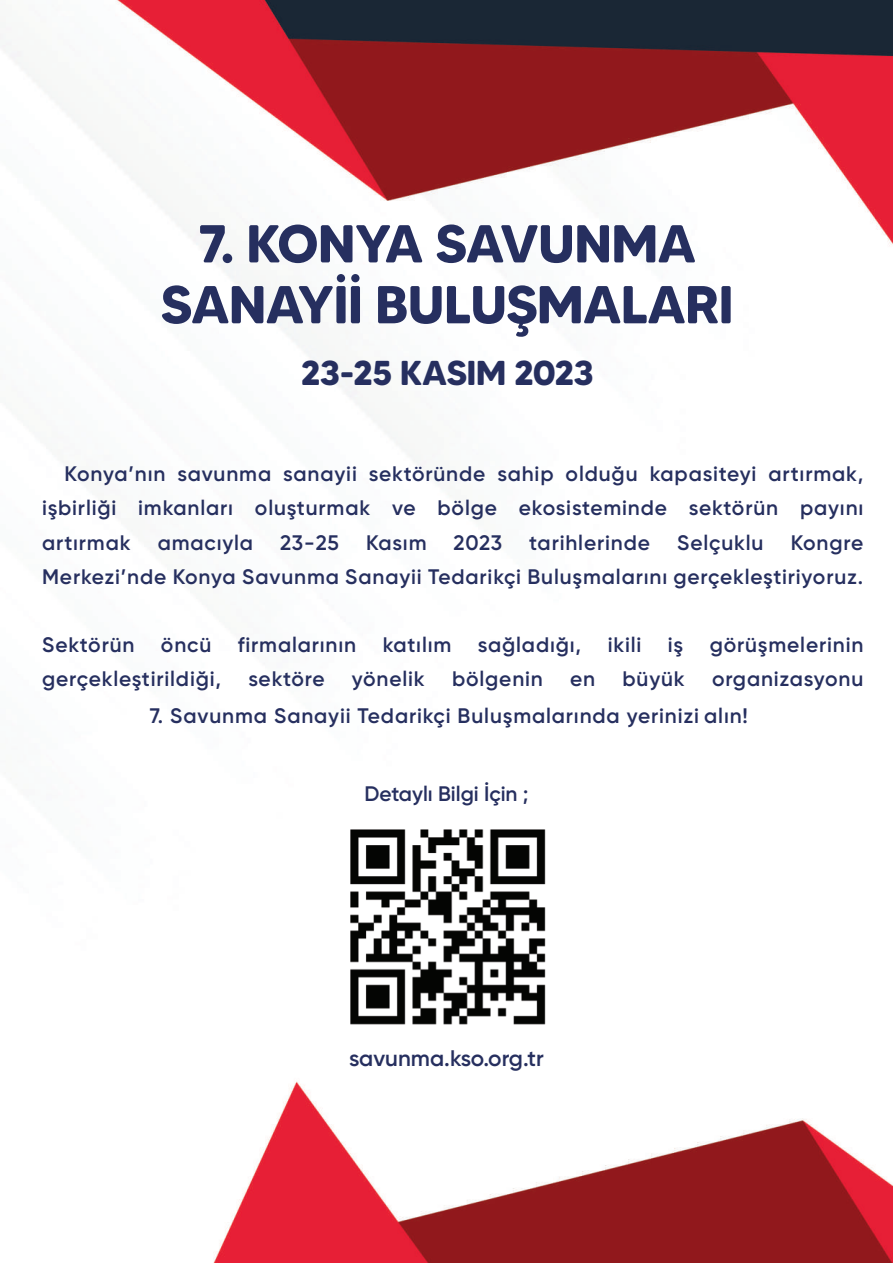
<style>
.page{position:relative;width:893px;height:1263px;background:#fff}
.page>*{position:absolute;margin:0;border:0;box-sizing:border-box;transform-origin:0 0}
.t1{font:700 53.25px/60.9px "MADE Tommy Soft";letter-spacing:-.02em;color:#262f5f;text-align:center}
.t2{font:700 34.5px "MADE Tommy Soft";letter-spacing:-.03em;color:#262f5f}
.t3{font:600 22.5px "Gilroy";color:#262f5f}
.t4{font:600 21px/34.2px "Gilroy";letter-spacing:.04em;color:#262f5f;text-align:justify}
.t5{font:600 21px "Gilroy";color:#262f5f}
</style>
<div class="page">
<img style="left:0;top:0;width:893px;height:1263px">
<img style="left:335px;top:814px;width:224px;height:224px">
<h1 class="t1" style="left:160px;top:213px;width:575px">7. KONYA SAVUNMA<br>SANAYİİ BULUŞMALARI</h1>
<h2 class="t2" style="left:301px;top:351px;width:294px">23-25 KASIM 2023</h2>
<p class="t4" style="left:42px;top:457px;width:823px;text-indent:22px">Konya’nın savunma sanayii sektöründe sahip olduğu kapasiteyi artırmak, işbirliği imkanları oluşturmak ve bölge ekosisteminde sektörün payını artırmak</p>
<p class="t4" style="left:158px;top:525px;width:97px">amacıyla</p>
<p class="t4" style="left:280px;top:525px;width:60px">23-25</p>
<p class="t4" style="left:366px;top:525px;width:62px">Kasım</p>
<p class="t4" style="left:454px;top:525px;width:50px">2023</p>
<p class="t4" style="left:529px;top:525px;width:122px">tarihlerinde</p>
<p class="t4" style="left:677px;top:525px;width:88px">Selçuklu</p>
<p class="t4" style="left:42px;top:525px;width:823px;text-align:right">Kongre<br>Merkezi’nde Konya Savunma Sanayii Tedarikçi Buluşmalarını gerçekleştiriyoruz.</p>
<p class="t4" style="left:42px;top:628px;width:94px">Sektörün</p>
<p class="t4" style="left:161px;top:628px;width:52px">öncü</p>
<p class="t4" style="left:238px;top:628px;width:120px">firmalarının</p>
<p class="t4" style="left:383px;top:628px;width:70px">katılım</p>
<p class="t4" style="left:478px;top:628px;width:105px">sağladığı,</p>
<p class="t4" style="left:608px;top:628px;width:35px">ikili</p>
<p class="t4" style="left:668px;top:628px;width:17px">iş</p>
<p class="t4" style="left:710px;top:628px;width:155px">görüşmelerinin</p>
<p class="t4" style="left:42px;top:662px;width:181px">gerçekleştirildiği,</p>
<p class="t4" style="left:248px;top:662px;width:78px">sektöre</p>
<p class="t4" style="left:352px;top:662px;width:74px">yönelik</p>
<p class="t4" style="left:452px;top:662px;width:92px">bölgenin</p>
<p class="t4" style="left:570px;top:662px;width:27px">en</p>
<p class="t4" style="left:622px;top:662px;width:64px">büyük</p>
<p class="t4" style="left:712px;top:662px;width:153px">organizasyonu</p>
<p class="t4" style="left:150px;top:698px;width:599px">7. Savunma Sanayii Tedarikçi Buluşmalarında yerinizi alın!</p>
<p class="t5" style="left:364px;top:781px;width:165px">Detaylı Bilgi İçin ;</p>
<p class="t3" style="left:349px;top:1044px;width:196px">savunma.kso.org.tr</p>
</div>
